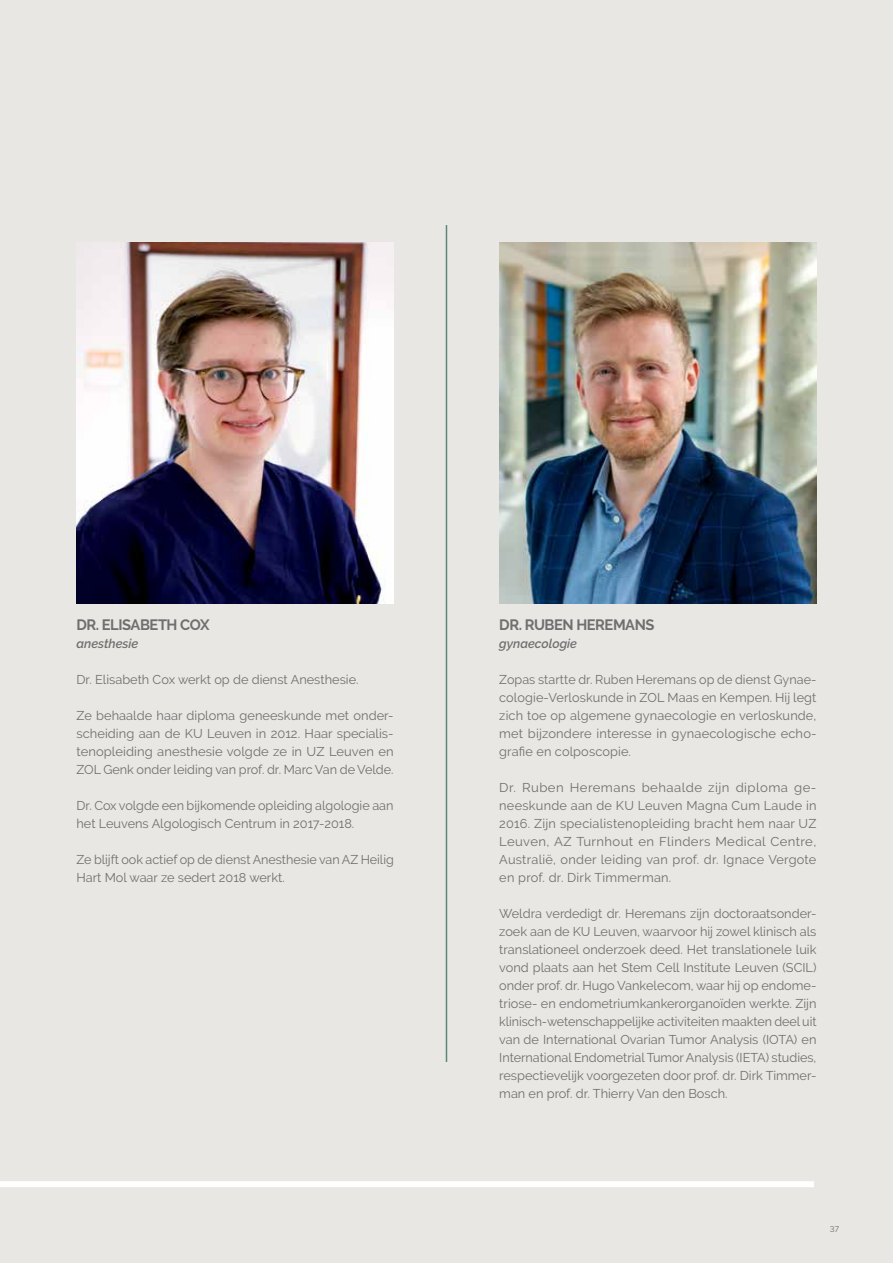
<style>
.page{position:relative;width:893px;height:1263px;background:#e8e7e4}
.page>*{position:absolute;margin:0;border:0;box-sizing:border-box;transform-origin:0 0}
.t1{font:700 15px "Raleway";letter-spacing:-.03em;color:#706f6f}
.t2{font:12.75px/18px "Raleway";color:#706f6f;text-align:justify}
.t3{font:italic 600 12.75px "Raleway";color:#706f6f}
.t4{font:8.25px "Raleway";color:#706f6f}
</style>
<div class="page">
<div style="left:0;top:1181px;width:814px;height:6px;background:#fff"></div>
<hr style="left:446px;top:225px;width:1px;height:837px;background:#5c8678">
<img style="left:77px;top:243px;width:317px;height:360px">
<img style="left:499px;top:243px;width:317px;height:360px">
<p class="t1" style="left:77px;top:616px;width:134px">DR. ELISABETH COX</p>
<p class="t3" style="left:77px;top:636px;width:63px">anesthesie</p>
<p class="t2" style="left:77px;top:670px;width:283px">Dr. Elisabeth Cox werkt op de dienst Anesthesie.</p>
<p class="t2" style="left:77px;top:706px;width:319px">Ze behaalde haar diploma geneeskunde met onder&shy;scheiding aan de KU Leuven in 2012. Haar specialis&shy;tenopleiding anesthesie volgde ze in UZ Leuven en ZOL Genk onder leiding van prof. dr. Marc Van de Velde.</p>
<p class="t2" style="left:77px;top:796px;width:318px">Dr. Cox volgde een bijkomende opleiding algologie aan het Leuvens Algologisch Centrum in 2017-2018.</p>
<p class="t2" style="left:77px;top:850px;width:319px">Ze blijft ook actief op de dienst Anesthesie van AZ Heilig<br>Hart Mol waar ze sedert 2018 werkt.</p>
<p class="t1" style="left:499px;top:616px;width:157px">DR. RUBEN HEREMANS</p>
<p class="t3" style="left:499px;top:636px;width:79px">gynaecologie</p>
<p class="t2" style="left:499px;top:670px;width:319px">Zopas startte dr. Ruben Heremans op de dienst Gynae&shy;cologie-Verloskunde in ZOL Maas en Kempen. Hij legt zich toe op algemene gynaecologie en verloskunde, met bijzondere interesse in gynaecologische echo&shy;grafie en colposcopie.</p>
<p class="t2" style="left:499px;top:778px;width:319px">Dr. Ruben Heremans behaalde zijn diploma ge&shy;neeskunde aan de KU Leuven Magna Cum Laude in 2016. Zijn specialistenopleiding bracht hem naar UZ Leuven, AZ Turnhout en Flinders Medical Centre, Australië, onder leiding van prof. dr. Ignace Vergote en prof. dr. Dirk Timmerman.</p>
<p class="t2" style="left:499px;top:904px;width:319px">Weldra verdedigt dr. Heremans zijn doctoraatsonder&shy;zoek aan de KU Leuven, waarvoor hij zowel klinisch als translationeel onderzoek deed. Het translationele luik vond plaats aan het Stem Cell Institute Leuven (SCIL) onder prof. dr. Hugo Vankelecom, waar hij op endome&shy;triose- en endometriumkankerorganoïden werkte. Zijn klinisch-wetenschappelijke activiteiten maakten deel uit van de International Ovarian Tumor Analysis (IOTA) en International Endometrial Tumor Analysis (IETA) studies, respectievelijk voorgezeten door prof. dr. Dirk Timmer&shy;man en prof. dr. Thierry Van den Bosch.</p>
<p class="t4" style="left:830px;top:1224px;width:11px">37</p>
</div>
